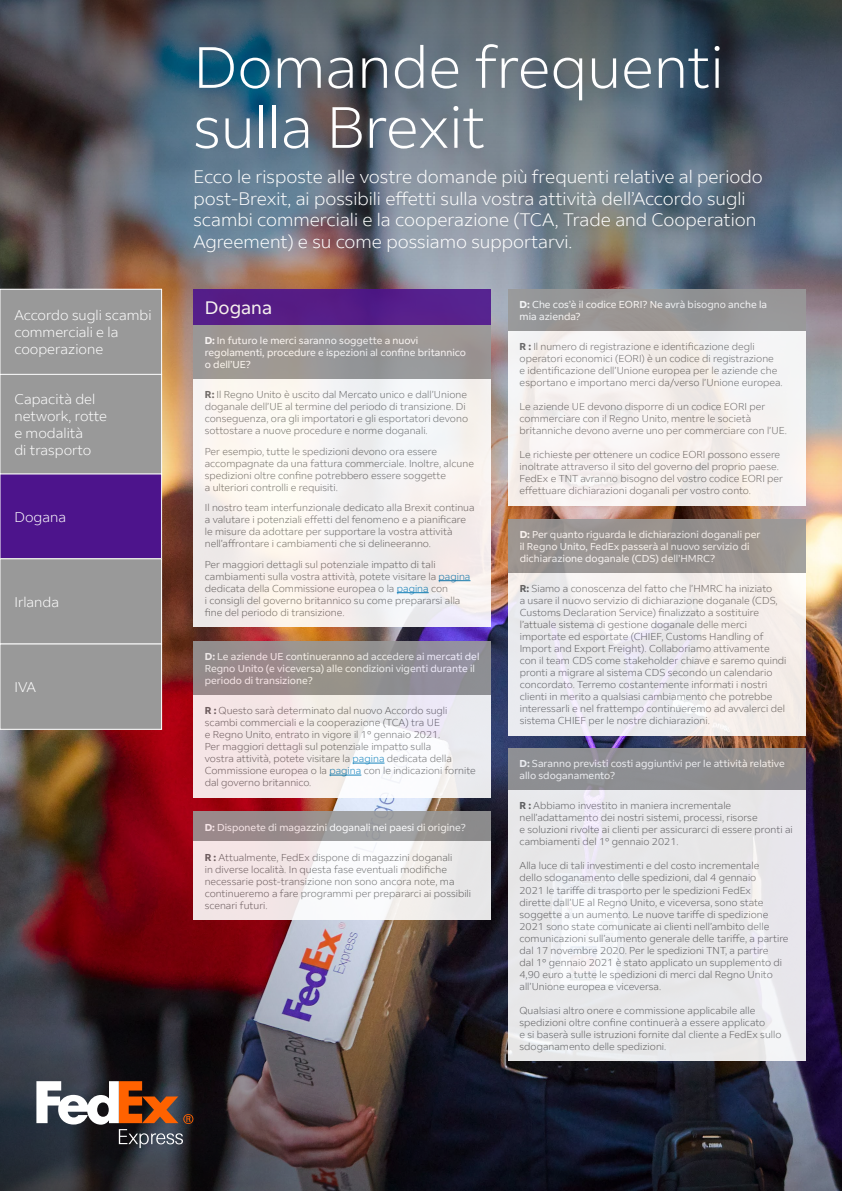
<style>
.page{position:relative;width:842px;height:1191px;background:#fff}
.page>*{position:absolute;margin:0;border:0;box-sizing:border-box;transform-origin:0 0}
.t1{font:300 58px/60px "Fed Ex Sans";color:#fff}
.t2{font:300 18px/21.6px "Fed Ex Sans";color:#fff}
.t3{font:18px "Fed Ex Sans";color:#fff}
.t4{font:300 14px/16.8px "Fed Ex Sans";color:#fff}
.t5{font:300 10px/12px "Fed Ex Sans";color:#666}
.t6{font:10px/12px "Fed Ex Sans";color:#fff}
.s1{font-weight:700}
.s2{color:#007ab7}
</style>
<div class="page">
<img style="left:162px;top:499px;width:680px;height:502px">
<img style="left:0;top:611px;width:475px;height:390px">
<svg style="left:0;top:1001px;width:842px;height:190px;background:#2d2b35"></svg>
<img style="left:0;top:0;width:842px;height:499px">
<svg style="left:36px;top:1081px;width:157px;height:67px"></svg>
<div style="left:0;top:289px;width:162px;height:85px;background:#999"></div>
<div style="left:0;top:289px;width:162px;height:86px;border:1px solid #fff"></div>
<div style="left:0;top:473px;width:162px;height:86px;background:#4d148c"></div>
<div style="left:0;top:559px;width:162px;height:85px;background:#999"></div>
<div style="left:0;top:558px;width:162px;height:86px;border:1px solid #fff"></div>
<div style="left:0;top:644px;width:162px;height:85px;background:#999"></div>
<div style="left:0;top:643px;width:162px;height:86px;border:1px solid #fff"></div>
<div style="left:0;top:374px;width:162px;height:100px;background:#999"></div>
<div style="left:0;top:374px;width:162px;height:100px;border:1px solid #fff"></div>
<div style="left:193px;top:289px;width:298px;height:36px;background:#561d88"></div>
<div style="left:193px;top:325px;width:298px;height:54px;background:#999"></div>
<div style="left:193px;top:379px;width:298px;height:248px;background:#f5f2ef"></div>
<hr style="left:439px;top:580px;width:31px;height:1px;background:#007ab7">
<hr style="left:397px;top:592px;width:32px;height:1px;background:#007ab7">
<div style="left:508px;top:748px;width:298px;height:42px;background:#8e8f92"></div>
<svg style="left:508px;top:790px;width:298px;height:270px;background:#e9e9eb"></svg>
<div style="left:508px;top:289px;width:298px;height:42px;background:#999"></div>
<div style="left:508px;top:331px;width:298px;height:174px;background:linear-gradient(to right,#f6f1ef,#f4f1f0)"></div>
<div style="left:508px;top:519px;width:298px;height:54px;background:linear-gradient(to right,#989290,#9a9591)"></div>
<div style="left:508px;top:573px;width:298px;height:163px;background:#f0ebed"></div>
<div style="left:193px;top:641px;width:298px;height:54px;background:linear-gradient(to right,#9b8c87,#8f9199)"></div>
<svg style="left:193px;top:695px;width:298px;height:102px;fill:#f4eae9"></svg>
<hr style="left:353px;top:762px;width:31px;height:1px;background:#007ab7">
<hr style="left:329px;top:774px;width:32px;height:1px;background:#007ab7">
<svg style="left:193px;top:812px;width:298px;height:30px;background:#9c9596"></svg>
<svg style="left:193px;top:842px;width:298px;height:78px;fill:#f4e9e9"></svg>
<h3 class="t4" style="left:14px;top:307px;width:139px">Accordo sugli scambi commerciali e la cooperazione</h3>
<h3 class="t4" style="left:14px;top:391px;width:94px">Capacità del network, rotte e modalità<br>di trasporto</h3>
<h3 class="t4" style="left:14px;top:508px;width:53px">Dogana</h3>
<h3 class="t4" style="left:14px;top:593px;width:46px">Irlanda</h3>
<h3 class="t4" style="left:14px;top:678px;width:23px">IVA</h3>
<h1 class="t1" style="left:193px;top:38px;width:532px">Domande frequenti sulla Brexit</h1>
<p class="t2" style="left:193px;top:166px;width:571px">Ecco le risposte alle vostre domande più frequenti relative al periodo post-Brexit, ai possibili effetti sulla vostra attività dell’Accordo sugli scambi commerciali e la cooperazione (TCA, Trade and Cooperation Agreement) e su come possiamo supportarvi.</p>
<h2 class="t3" style="left:205px;top:297px;width:69px">Dogana</h2>
<p class="t6" style="left:205px;top:334px;width:263px"><span class="s1">D:</span> In futuro le merci saranno soggette a nuovi regolamenti, procedure e ispezioni al confine britannico o dell’UE?</p>
<p class="t5" style="left:205px;top:388px;width:265px"><span class="s1">R:</span> Il Regno Unito è uscito dal Mercato unico e dall’Unione doganale dell’UE al termine del periodo di transizione. Di conseguenza, ora gli importatori e gli esportatori devono sottostare a nuove procedure e norme doganali.</p>
<p class="t5" style="left:205px;top:445px;width:271px">Per esempio, tutte le spedizioni devono ora essere accompagnate da una fattura commerciale. Inoltre, alcune spedizioni oltre confine potrebbero essere soggette<br>a ulteriori controlli e requisiti.</p>
<p class="t5" style="left:205px;top:501px;width:271px">Il nostro team interfunzionale dedicato alla Brexit continua a valutare i potenziali effetti del fenomeno e a pianificare le misure da adottare per supportare la vostra attività nell’affrontare i cambiamenti che si delineeranno.</p>
<p class="t5" style="left:205px;top:558px;width:267px">Per maggiori dettagli sul potenziale impatto di tali cambiamenti sulla vostra attività, potete visitare la <span class="s2">pagina </span>dedicata della Commissione europea o la <span class="s2">pagina</span> con<br>i consigli del governo britannico su come prepararsi alla fine del periodo di transizione.</p>
<p class="t6" style="left:205px;top:650px;width:276px"><span class="s1">D:</span> Le aziende UE continueranno ad accedere ai mercati del<br>Regno Unito (e viceversa) alle condizioni vigenti durante il periodo di transizione?</p>
<p class="t5" style="left:205px;top:704px;width:272px"><span class="s1">R :</span> Questo sarà determinato dal nuovo Accordo sugli scambi commerciali e la cooperazione (TCA) tra UE<br>e Regno Unito, entrato in vigore il 1° gennaio 2021.<br>Per maggiori dettagli sul potenziale impatto sulla<br>vostra attività, potete visitare la <span class="s2">pagina</span> dedicata della Commissione europea o la <span class="s2">pagina</span> con le indicazioni fornite dal governo britannico.</p>
<p class="t6" style="left:205px;top:821px;width:263px"><span class="s1">D:</span> Disponete di magazzini doganali nei paesi di origine?</p>
<p class="t5" style="left:205px;top:851px;width:268px"><span class="s1">R :</span> Attualmente, FedEx dispone di magazzini doganali<br>in diverse località. In questa fase eventuali modifiche necessarie post-transizione non sono ancora note, ma continueremo a fare programmi per prepararci ai possibili scenari futuri.</p>
<p class="t6" style="left:520px;top:298px;width:249px"><span class="s1">D:</span> Che cos’è il codice EORI? Ne avrà bisogno anche la mia azienda?</p>
<p class="t5" style="left:520px;top:340px;width:265px"><span class="s1">R :</span> Il numero di registrazione e identificazione degli operatori economici (EORI) è un codice di registrazione<br>e identificazione dell’Unione europea per le aziende che esportano e importano merci da/verso l’Unione europea.</p>
<p class="t5" style="left:520px;top:400px;width:269px">Le aziende UE devono disporre di un codice EORI per commerciare con il Regno Unito, mentre le società britanniche devono averne uno per commerciare con l’UE.</p>
<p class="t5" style="left:520px;top:448px;width:265px">Le richieste per ottenere un codice EORI possono essere inoltrate attraverso il sito del governo del proprio paese.<br>FedEx e TNT avranno bisogno del vostro codice EORI per effettuare dichiarazioni doganali per vostro conto.</p>
<p class="t6" style="left:520px;top:529px;width:242px"><span class="s1">D:</span> Per quanto riguarda le dichiarazioni doganali per il Regno Unito, FedEx passerà al nuovo servizio di dichiarazione doganale (CDS) dell’HMRC?</p>
<p class="t5" style="left:520px;top:583px;width:268px"><span class="s1">R:</span> Siamo a conoscenza del fatto che l’HMRC ha iniziato<br>a usare il nuovo servizio di dichiarazione doganale (CDS, Customs Declaration Service) finalizzato a sostituire l’attuale sistema di gestione doganale delle merci importate ed esportate (CHIEF, Customs Handling of Import and Export Freight). Collaboriamo attivamente con il team CDS come stakeholder chiave e saremo quindi pronti a migrare al sistema CDS secondo un calendario concordato. Terremo costantemente informati i nostri clienti in merito a qualsiasi cambiamento che potrebbe interessarli e nel frattempo continueremo ad avvalerci del sistema CHIEF per le nostre dichiarazioni.</p>
<p class="t6" style="left:519px;top:758px;width:267px"><span class="s1">D:</span> Saranno previsti costi aggiuntivi per le attività relative allo sdoganamento?</p>
<p class="t5" style="left:519px;top:800px;width:275px"><span class="s1">R :</span> Abbiamo investito in maniera incrementale nell’adattamento dei nostri sistemi, processi, risorse<br>e soluzioni rivolte ai clienti per assicurarci di essere pronti ai cambiamenti del 1° gennaio 2021.</p>
<p class="t5" style="left:519px;top:860px;width:271px">Alla luce di tali investimenti e del costo incrementale<br>dello sdoganamento delle spedizioni, dal 4 gennaio<br>2021 le tariffe di trasporto per le spedizioni FedEx<br>dirette dall’UE al Regno Unito, e viceversa, sono state soggette a un aumento. Le nuove tariffe di spedizione 2021 sono state comunicate ai clienti nell’ambito delle comunicazioni sull’aumento generale delle tariffe, a partire dal 17 novembre 2020. Per le spedizioni TNT, a partire<br>dal 1° gennaio 2021 è stato applicato un supplemento di 4,90 euro a tutte le spedizioni di merci dal Regno Unito all’Unione europea e viceversa.</p>
<p class="t5" style="left:519px;top:1004px;width:263px">Qualsiasi altro onere e commissione applicabile alle spedizioni oltre confine continuerà a essere applicato<br>e si baserà sulle istruzioni fornite dal cliente a FedEx sullo sdoganamento delle spedizioni.</p>
</div>
